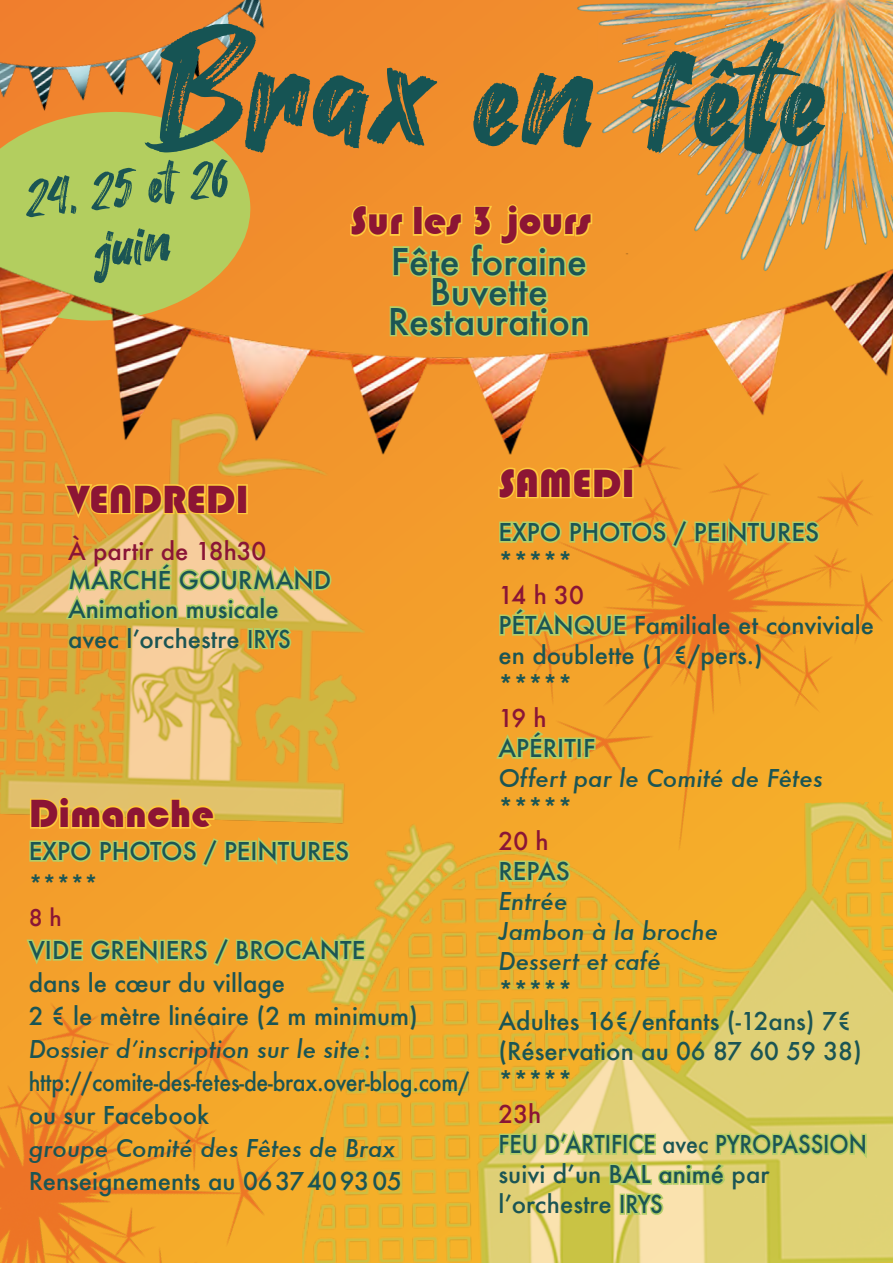
<style>
.page{position:relative;width:893px;height:1263px;background:#fff}
.page>*{position:absolute;margin:0;border:0;box-sizing:border-box;transform-origin:0 0}
.t1{font:153px "Hey August";color:#165454}
.t2{font:58.5px/58.5px "Hey August";color:#1b5554;text-align:center;scale:.83 1}
.t3{font:40.5px "Bauhaus 93";color:#8c1534}
.t4{font:500 36px/30px "Futura";color:#1b5554;text-align:center}
.t5{font:500 24px/30px "Futura";color:#1b5554}
.t6{font:italic 500 24px/30px "Futura";color:#1b5554}
.t7{font:500 24px/30px "Futura";color:#1b5554;scale:.9 1}
.t8{font:500 24px "Futura";color:#8a1536}
.t9{font:500 22.5px "Futura";color:#1b5554}
.t10{font:500 22.5px "Futura";color:#8a1536}
.s1{font-size:169.5px}
.s2{font-style:italic}
</style>
<div class="page">
<svg style="left:0;top:0;width:563px;height:835px;background:#f1912c"></svg>
<img style="left:563px;top:0;width:330px;height:253px">
<img style="left:0;top:481px;width:374px;height:348px">
<div style="left:0;top:135px;width:256px;height:118px;background:#b3ce5f"></div>
<img style="left:0;top:253px;width:893px;height:228px">
<svg style="left:349px;top:202px;width:245px;height:137px;background:#e3a53b"></svg>
<img style="left:0;top:835px;width:295px;height:428px">
<img style="left:295px;top:801px;width:598px;height:462px">
<svg style="left:62px;top:482px;width:176px;height:40px;background:#f0ac39"></svg>
<div style="left:237px;top:484px;width:11px;height:30px;border:3px solid #fecb3f"></div>
<svg style="left:63px;top:559px;width:270px;height:93px;background:#d6bf64"></svg>
<img style="left:0;top:0;width:286px;height:135px">
<img style="left:434px;top:338px;width:459px;height:526px">
<svg style="left:497px;top:466px;width:126px;height:34px;background:#f7b133"></svg>
<div style="left:622px;top:468px;width:11px;height:30px;border:3px solid #fecb3f"></div>
<svg style="left:498px;top:514px;width:324px;height:36px;background:#d9b041"></svg>
<svg style="left:498px;top:605px;width:130px;height:38px;background:#d8b243"></svg>
<svg style="left:494px;top:728px;width:103px;height:33px;background:#d5b646"></svg>
<svg style="left:498px;top:854px;width:74px;height:30px;background:#cebd4b"></svg>
<svg style="left:497px;top:1126px;width:371px;height:91px;background:#d7d075"></svg>
<svg style="left:28px;top:795px;width:324px;height:74px;background:#e2b446"></svg>
<svg style="left:25px;top:932px;width:342px;height:36px;background:#d7b545"></svg>
<h1 class="t1" style="left:152px;top:16px;width:680px"><span class="s1">Brax</span> en fête</h1>
<h2 class="t2" style="left:22px;top:171px;width:249px;rotate:-6deg">24, 25 et 26 juin</h2>
<h3 class="t3" style="left:350px;top:198px;width:242px">Sur les 3 jours</h3>
<h3 class="t4" style="left:388px;top:246px;width:203px">Fête foraine<br>Buvette<br>Restauration</h3>
<h3 class="t3" style="left:68px;top:476px;width:182px">VENDREDI</h3>
<p class="t8" style="left:68px;top:535px;width:200px">À partir de 18h30</p>
<p class="t5" style="left:68px;top:565px;width:265px;line-height:29.4px">MARCHÉ GOURMAND<br>Animation musicale avec l’orchestre IRYS</p>
<h3 class="t3" style="left:29px;top:791px;width:187px">Dimanche</h3>
<p class="t5" style="left:29px;top:836px;width:322px">EXPO PHOTOS / PEINTURES</p>
<p class="t9" style="left:29px;top:869px;width:71px">*****</p>
<p class="t10" style="left:29px;top:902px;width:35px">8 h</p>
<p class="t5" style="left:29px;top:933px;width:442px;line-height:33px">VIDE GRENIERS / BROCANTE<br>dans le cœur du village<br>2 € le mètre linéaire (2 m minimum)<br><span class="s2">Dossier d’inscription sur le site</span>: http://comite-des-fetes-de-brax.over-blog.com/ ou sur Facebook</p>
<p class="t6" style="left:29px;top:1133px;width:368px">groupe Comité des Fêtes de Brax</p>
<p class="t5" style="left:29px;top:1166px;width:375px">Renseignements au 0637409305</p>
<h3 class="t3" style="left:498px;top:460px;width:138px">SAMEDI</h3>
<p class="t5" style="left:498px;top:517px;width:322px">EXPO PHOTOS / PEINTURES *****</p>
<p class="t8" style="left:498px;top:579px;width:87px">14 h 30</p>
<p class="t5" style="left:498px;top:610px;width:377px">PÉTANQUE Familiale et conviviale en doublette (1 €/pers.)<br>*****</p>
<p class="t8" style="left:498px;top:702px;width:50px">19 h</p>
<p class="t5" style="left:498px;top:733px;width:98px">APÉRITIF</p>
<p class="t6" style="left:498px;top:763px;width:326px">Offert par le Comité de Fêtes</p>
<p class="t5" style="left:498px;top:793px;width:76px">*****</p>
<p class="t8" style="left:498px;top:825px;width:52px">20 h</p>
<p class="t5" style="left:498px;top:856px;width:73px">REPAS</p>
<p class="t6" style="left:498px;top:886px;width:221px">Entrée<br>Jambon à la broche<br>Dessert et café</p>
<p class="t5" style="left:498px;top:976px;width:365px">*****<br>Adultes 16€/enfants (-12ans) 7€ (Réservation au 06 87 60 59 38) *****</p>
<p class="t8" style="left:498px;top:1098px;width:44px">23h</p>
<p class="t7" style="left:498px;top:1129px;width:411px">FEU D’ARTIFICE avec PYROPASSION suivi d’un BAL animé par l’orchestre IRYS</p>
</div>
